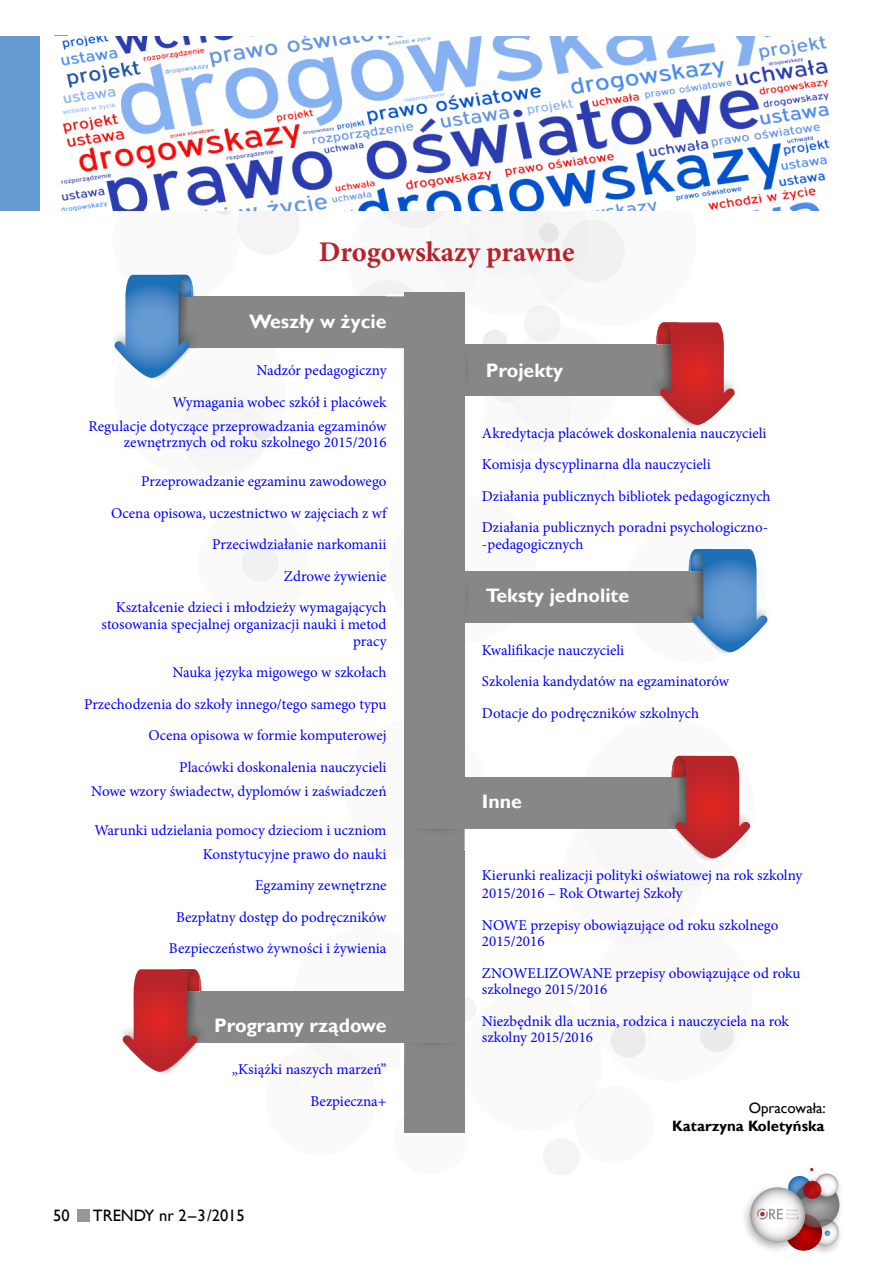
<style>
.page{position:relative;width:893px;height:1263px;background:#fff}
.page>*{position:absolute;margin:0;border:0;box-sizing:border-box;transform-origin:0 0}
.t1{font:700 28.5px "Minion Pro";color:#b6232a}
.t2{font:700 19.5px "Gill Sans";color:#fff}
.t3{font:16.5px "Gill Sans";color:#000}
.t4{font:15px/31.5px "Minion Pro";color:#00f;text-align:right}
.t5{font:700 15px "Gill Sans";color:#000}
.t6{font:15px "Gill Sans";color:#000}
</style>
<div class="page">
<div style="left:78px;top:1209px;width:12px;height:12px;background:#979796"></div>
<div style="left:803px;top:1215px;width:42px;height:43px;background:#000;opacity:.32"></div>
<svg style="left:785px;top:1214px;width:37px;height:37px"></svg>
<div style="left:783px;top:1177px;width:63px;height:63px;background:#000;opacity:.34"></div>
<svg style="left:794px;top:1182px;width:45px;height:45px"></svg>
<div style="left:739px;top:1182px;width:72px;height:72px;background:#000;opacity:.32"></div>
<svg style="left:750px;top:1187px;width:55px;height:55px"></svg>
<div style="left:814px;top:1226px;width:22px;height:22px;background:#000;opacity:.32"></div>
<svg style="left:825px;top:1230px;width:5px;height:6px"></svg>
<svg style="left:756px;top:1208px;width:42px;height:12px"></svg>
<div style="left:805px;top:1169px;width:39px;height:39px;background:#000;opacity:.32"></div>
<svg style="left:815px;top:1174px;width:23px;height:23px"></svg>
<div style="left:793px;top:1176px;width:35px;height:35px;background:#000;opacity:.32"></div>
<svg style="left:803px;top:1181px;width:18px;height:18px"></svg>
<div style="left:623px;top:522px;width:142px;height:141px;background:#fafafa;border-radius:50%"></div>
<div style="left:507px;top:326px;width:111px;height:111px;background:#fafafa;border-radius:50%"></div>
<div style="left:574px;top:1086px;width:80px;height:77px;background:#fafafa;border-radius:50%"></div>
<div style="left:563px;top:803px;width:141px;height:142px;background:#fafafa;border-radius:50%"></div>
<div style="left:579px;top:718px;width:175px;height:174px;background:#fafafa;border-radius:50%"></div>
<div style="left:389px;top:495px;width:148px;height:148px;background:#fafafa;border-radius:50%"></div>
<div style="left:589px;top:918px;width:163px;height:163px;background:#fafafa;border-radius:50%"></div>
<div style="left:699px;top:1018px;width:35px;height:34px;background:#ebebeb;border-radius:50%"></div>
<div style="left:523px;top:305px;width:38px;height:37px;background:#f4f4f4;border-radius:50%"></div>
<div style="left:483px;top:364px;width:89px;height:89px;background:#fafafa;border-radius:50%"></div>
<div style="left:523px;top:153px;width:174px;height:174px;background:#fafafa;border-radius:50%"></div>
<div style="left:429px;top:156px;width:160px;height:160px;background:#fafafa;border-radius:50%"></div>
<div style="left:347px;top:196px;width:131px;height:131px;background:#fafafa;border-radius:50%"></div>
<div style="left:562px;top:220px;width:63px;height:63px;background:#f1f1f1;border-radius:50%"></div>
<div style="left:466px;top:193px;width:87px;height:86px;background:#f6f6f6;border-radius:50%"></div>
<div style="left:354px;top:279px;width:68px;height:68px;background:#f1f1f1;border-radius:50%"></div>
<svg style="left:376px;top:153px;width:75px;height:75px"></svg>
<div style="left:483px;top:330px;width:24px;height:24px;background:#eee;border-radius:50%"></div>
<div style="left:540px;top:223px;width:19px;height:20px;background:#e6e6e5;border-radius:50%"></div>
<div style="left:610px;top:1022px;width:36px;height:36px;background:#ececec;border-radius:50%"></div>
<div style="left:344px;top:719px;width:142px;height:142px;background:#fafafa;border-radius:50%"></div>
<div style="left:198px;top:508px;width:111px;height:111px;background:#fafafa;border-radius:50%"></div>
<div style="left:242px;top:544px;width:37px;height:38px;background:#f1f1f1;border-radius:50%"></div>
<div style="left:113px;top:305px;width:173px;height:173px;background:#fafafa;border-radius:50%"></div>
<div style="left:112px;top:176px;width:128px;height:128px;background:#fafafa;border-radius:50%"></div>
<div style="left:180px;top:391px;width:87px;height:86px;background:#f6f6f6;border-radius:50%"></div>
<div style="left:253px;top:421px;width:20px;height:19px;background:#eaeaea;border-radius:50%"></div>
<div style="left:237px;top:192px;width:63px;height:63px;background:#f4f4f4;border-radius:50%"></div>
<svg style="left:215px;top:196px;width:19px;height:19px"></svg>
<div style="left:404px;top:571px;width:327px;height:52px;background:#878787"></div>
<svg style="left:689px;top:549px;width:79px;height:103px"></svg>
<img style="left:465px;top:589px;width:1px;height:16px">
<div style="left:132px;top:297px;width:278px;height:51px;background:#878787"></div>
<img style="left:386px;top:295px;width:18px;height:107px">
<img style="left:386px;top:297px;width:18px;height:51px">
<div style="left:404px;top:344px;width:314px;height:52px;background:#878787"></div>
<img style="left:465px;top:361px;width:1px;height:17px">
<div style="left:404px;top:292px;width:61px;height:840px;background:#878787"></div>
<svg style="left:404px;top:997px;width:175px;height:178px"></svg>
<div style="left:137px;top:991px;width:327px;height:52px;background:#878787"></div>
<svg style="left:122px;top:969px;width:79px;height:103px"></svg>
<svg style="left:114px;top:275px;width:79px;height:103px"></svg>
<svg style="left:656px;top:322px;width:79px;height:103px"></svg>
<img style="left:422px;top:829px;width:43px;height:20px">
<div style="left:404px;top:777px;width:327px;height:52px;background:#878787"></div>
<svg style="left:671px;top:756px;width:79px;height:102px"></svg>
<img style="left:61px;top:36px;width:769px;height:174px">
<div style="left:0;top:36px;width:39px;height:174px;background:#669ad2"></div>
<h1 class="t1" style="left:319px;top:231px;width:257px">Drogowskazy prawne</h1>
<h2 class="t2" style="left:249px;top:310px;width:139px">Weszły w życie</h2>
<p class="t4" style="left:172px;top:355px;width:216px">Nadzór pedagogiczny<br>Wymagania wobec szkół i placówek</p>
<p class="t4" style="left:89px;top:418px;width:299px;line-height:16.5px">Regulacje dotyczące przeprowadzania egzaminów zewnętrznych od roku szkolnego 2015/2016</p>
<p class="t4" style="left:111px;top:466px;width:277px">Przeprowadzanie egzaminu zawodowego Ocena opisowa, uczestnictwo w zajęciach z wf Przeciwdziałanie narkomanii<br>Zdrowe żywienie<br>Kształcenie dzieci i młodzieży wymagających</p>
<p class="t4" style="left:102px;top:616px;width:286px;line-height:16.5px">stosowania specjalnej organizacji nauki i metod pracy</p>
<p class="t4" style="left:84px;top:656px;width:304px">Nauka języka migowego w szkołach Przechodzenia do szkoły innego/tego samego typu Ocena opisowa w formie komputerowej<br>Placówki doskonalenia nauczycieli</p>
<p class="t4" style="left:91px;top:775px;width:297px">Nowe wzory świadectw, dyplomów i zaświadczeń</p>
<p class="t4" style="left:94px;top:818px;width:294px;line-height:24px">Warunki udzielania pomocy dzieciom i uczniom<br>Konstytucyjne prawo do nauki</p>
<p class="t4" style="left:169px;top:869px;width:219px">Egzaminy zewnętrzne<br>Bezpłatny dostęp do podręczników<br>Bezpieczeństwo żywności i żywienia</p>
<h2 class="t2" style="left:214px;top:1013px;width:174px">Programy rządowe</h2>
<p class="t4" style="left:232px;top:1053px;width:156px">„Książki naszych marzeń”<br>Bezpieczna+</p>
<p class="t3" style="left:53px;top:1206px;width:18px">50</p>
<p class="t3" style="left:93px;top:1206px;width:154px">TRENDY nr 2–3/2015</p>
<h2 class="t2" style="left:486px;top:359px;width:79px">Projekty</h2>
<p class="t4" style="left:482px;top:417px;width:290px;text-align:left">Akredytacja placówek doskonalenia nauczycieli Komisja dyscyplinarna dla nauczycieli Działania publicznych bibliotek pedagogicznych Działania publicznych poradni psychologiczno-</p>
<p class="t4" style="left:482px;top:528px;width:103px">-pedagogicznych</p>
<h2 class="t2" style="left:486px;top:583px;width:145px">Teksty jednolite</h2>
<p class="t4" style="left:482px;top:634px;width:249px;text-align:left">Kwalifikacje nauczycieli<br>Szkolenia kandydatów na egzaminatorów<br>Dotacje do podręczników szkolnych</p>
<h2 class="t2" style="left:482px;top:789px;width:41px">Inne</h2>
<p class="t4" style="left:482px;top:866px;width:322px;line-height:18px;text-align:left">Kierunki realizacji polityki oświatowej na rok szkolny<br>2015/2016 – Rok Otwartej Szkoły</p>
<p class="t4" style="left:482px;top:916px;width:298px;line-height:16.5px;text-align:left">NOWE przepisy obowiązujące od roku szkolnego<br>2015/2016</p>
<p class="t4" style="left:482px;top:964px;width:320px;line-height:16.5px;text-align:left">ZNOWELIZOWANE przepisy obowiązujące od roku szkolnego 2015/2016</p>
<p class="t4" style="left:482px;top:1012px;width:309px;line-height:16.5px;text-align:left">Niezbędnik dla ucznia, rodzica i nauczyciela na rok szkolny 2015/2016</p>
<p class="t6" style="left:749px;top:1099px;width:79px">Opracowała:</p>
<p class="t5" style="left:672px;top:1116px;width:154px">Katarzyna Koletyńska</p>
</div>
